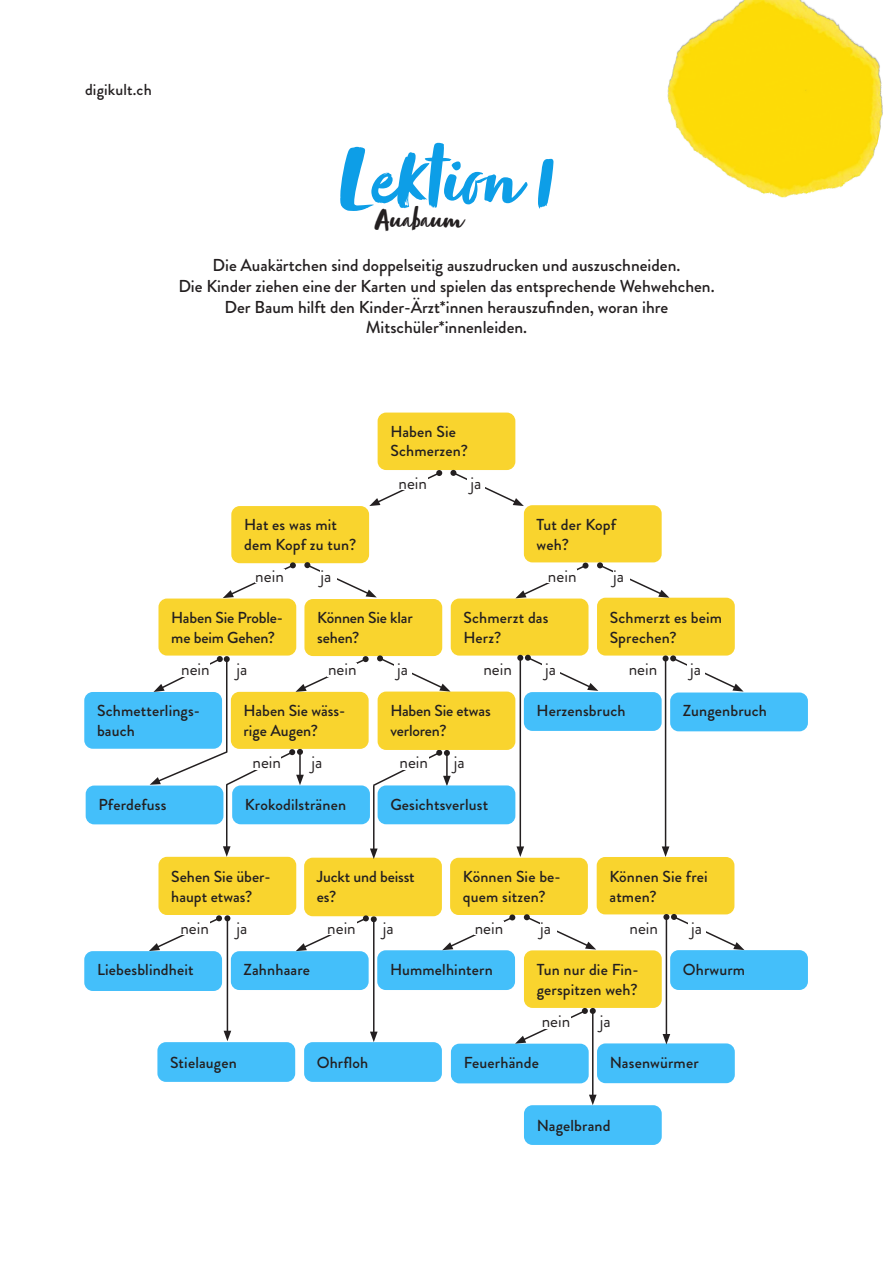
<style>
.page{position:relative;width:893px;height:1263px;background:#fff}
.page>*{position:absolute;margin:0;border:0;box-sizing:border-box;transform-origin:0 0}
.t1{font:90px "Zooja Pro";color:#0d9ee7}
.t2{font:30px "Zooja Pro";color:#231f20}
.t3{font:500 17.25px/20.7px "Brandon Grotesque";color:#231f20;text-align:center}
.t4{font:17.25px "Brandon Grotesque";color:#231f20}
.t5{font:500 15.9px/19.5px "Brandon Grotesque";letter-spacing:.01em;color:#231f20}
.t6{font:500 15.9px/19.5px "Brandon Grotesque";letter-spacing:-.01em;color:#231f20}
</style>
<div class="page">
<img style="left:667px;top:0;width:216px;height:198px">
<div style="left:378px;top:413px;width:137px;height:57px;background:#f9d42e;border-radius:9px"></div>
<div style="left:524px;top:505px;width:138px;height:57px;background:#f9d42e;border-radius:9px"></div>
<div style="left:231px;top:506px;width:138px;height:57px;background:#f9d42e;border-radius:9px"></div>
<div style="left:158px;top:598px;width:138px;height:57px;background:#f9d42e;border-radius:9px"></div>
<div style="left:451px;top:598px;width:137px;height:58px;background:#f9d42e;border-radius:9px"></div>
<div style="left:524px;top:692px;width:138px;height:39px;background:#44bffa;border-radius:9px"></div>
<div style="left:597px;top:598px;width:138px;height:57px;background:#f9d42e;border-radius:9px"></div>
<div style="left:670px;top:692px;width:138px;height:39px;background:#44bffa;border-radius:9px"></div>
<svg style="left:597px;top:562px;width:72px;height:36px"></svg>
<svg style="left:516px;top:563px;width:72px;height:35px"></svg>
<div style="left:547px;top:569px;width:30px;height:14px;background:#fff"></div>
<div style="left:613px;top:569px;width:16px;height:15px;background:#fff"></div>
<hr style="left:665px;top:658px;width:1px;height:191px;background:#231f20">
<svg style="left:662px;top:846px;width:7px;height:11px"></svg>
<hr style="left:373px;top:919px;width:1px;height:115px;background:#231f20">
<svg style="left:370px;top:1031px;width:8px;height:11px"></svg>
<svg style="left:373px;top:750px;width:78px;height:37px"></svg>
<div style="left:378px;top:785px;width:137px;height:39px;background:#44bffa;border-radius:9px"></div>
<div style="left:304px;top:599px;width:138px;height:57px;background:#f9d42e;border-radius:9px"></div>
<div style="left:378px;top:691px;width:137px;height:59px;background:#f9d42e;border-radius:9px"></div>
<div style="left:304px;top:858px;width:138px;height:58px;background:#f9d42e;border-radius:9px"></div>
<div style="left:231px;top:951px;width:138px;height:39px;background:#44bffa;border-radius:9px"></div>
<div style="left:231px;top:692px;width:138px;height:57px;background:#f9d42e;border-radius:9px"></div>
<div style="left:232px;top:785px;width:138px;height:39px;background:#44bffa;border-radius:9px"></div>
<div style="left:158px;top:857px;width:138px;height:58px;background:#f9d42e;border-radius:9px"></div>
<div style="left:157px;top:1042px;width:138px;height:40px;background:#44bffa;border-radius:9px"></div>
<div style="left:84px;top:951px;width:138px;height:40px;background:#44bffa;border-radius:9px"></div>
<hr style="left:226px;top:659px;width:1px;height:93px;background:#231f20">
<svg style="left:153px;top:656px;width:77px;height:36px"></svg>
<hr style="left:373px;top:785px;width:1px;height:66px;background:#231f20">
<svg style="left:370px;top:848px;width:8px;height:11px"></svg>
<div style="left:400px;top:755px;width:28px;height:15px;background:#fff"></div>
<svg style="left:369px;top:470px;width:73px;height:36px"></svg>
<svg style="left:450px;top:470px;width:74px;height:36px"></svg>
<div style="left:468px;top:476px;width:17px;height:13px;background:#fff"></div>
<div style="left:399px;top:475px;width:28px;height:15px;background:#fff"></div>
<svg style="left:663px;top:655px;width:80px;height:36px"></svg>
<div style="left:687px;top:662px;width:17px;height:14px;background:#fff"></div>
<hr style="left:520px;top:658px;width:1px;height:191px;background:#231f20">
<svg style="left:516px;top:846px;width:8px;height:11px"></svg>
<svg style="left:517px;top:655px;width:81px;height:36px"></svg>
<div style="left:542px;top:662px;width:17px;height:13px;background:#fff"></div>
<div style="left:597px;top:857px;width:137px;height:57px;background:#f9d42e;border-radius:9px"></div>
<div style="left:597px;top:1043px;width:138px;height:40px;background:#44bffa;border-radius:9px"></div>
<div style="left:670px;top:950px;width:138px;height:40px;background:#44bffa;border-radius:9px"></div>
<div style="left:450px;top:858px;width:138px;height:57px;background:#f9d42e;border-radius:9px"></div>
<div style="left:377px;top:950px;width:138px;height:40px;background:#44bffa;border-radius:9px"></div>
<div style="left:524px;top:950px;width:138px;height:58px;background:#f9d42e;border-radius:9px"></div>
<div style="left:524px;top:1105px;width:138px;height:40px;background:#44bffa;border-radius:9px"></div>
<div style="left:451px;top:1044px;width:138px;height:39px;background:#44bffa;border-radius:9px"></div>
<hr style="left:592px;top:1011px;width:1px;height:86px;background:#231f20">
<svg style="left:515px;top:1008px;width:81px;height:36px"></svg>
<svg style="left:589px;top:1095px;width:8px;height:10px"></svg>
<hr style="left:666px;top:917px;width:1px;height:119px;background:#231f20">
<svg style="left:663px;top:1034px;width:7px;height:10px"></svg>
<svg style="left:663px;top:914px;width:81px;height:36px"></svg>
<div style="left:688px;top:921px;width:17px;height:13px;background:#fff"></div>
<svg style="left:442px;top:914px;width:73px;height:36px"></svg>
<svg style="left:524px;top:914px;width:72px;height:35px"></svg>
<div style="left:474px;top:921px;width:30px;height:14px;background:#fff"></div>
<div style="left:540px;top:921px;width:16px;height:14px;background:#fff"></div>
<div style="left:542px;top:1014px;width:29px;height:15px;background:#fff"></div>
<svg style="left:223px;top:562px;width:73px;height:36px"></svg>
<svg style="left:304px;top:562px;width:73px;height:35px"></svg>
<div style="left:255px;top:569px;width:30px;height:14px;background:#fff"></div>
<div style="left:321px;top:569px;width:16px;height:14px;background:#fff"></div>
<svg style="left:377px;top:655px;width:73px;height:36px"></svg>
<div style="left:394px;top:662px;width:17px;height:14px;background:#fff"></div>
<div style="left:304px;top:1042px;width:138px;height:40px;background:#44bffa;border-radius:9px"></div>
<svg style="left:296px;top:915px;width:81px;height:36px"></svg>
<div style="left:327px;top:921px;width:30px;height:14px;background:#fff"></div>
<div style="left:84px;top:692px;width:138px;height:57px;background:#44bffa;border-radius:9px"></div>
<svg style="left:295px;top:656px;width:74px;height:36px"></svg>
<div style="left:327px;top:663px;width:30px;height:13px;background:#fff"></div>
<hr style="left:226px;top:785px;width:1px;height:64px;background:#231f20">
<svg style="left:223px;top:846px;width:8px;height:11px"></svg>
<hr style="left:227px;top:918px;width:1px;height:115px;background:#231f20">
<svg style="left:224px;top:1031px;width:7px;height:10px"></svg>
<svg style="left:149px;top:915px;width:81px;height:36px"></svg>
<div style="left:180px;top:921px;width:30px;height:14px;background:#fff"></div>
<div style="left:86px;top:785px;width:137px;height:39px;background:#44bffa;border-radius:9px"></div>
<svg style="left:150px;top:749px;width:154px;height:38px"></svg>
<p class="t5" style="left:85px;top:80px;width:68px">digikult.ch</p>
<h1 class="t1" style="left:337px;top:125px;width:220px">Lektion 1</h1>
<h2 class="t2" style="left:375px;top:201px;width:86px">Auabaum</h2>
<p class="t3" style="left:178px;top:255px;width:538px">Die Auakärtchen sind doppelseitig auszudrucken und auszuschneiden.<br>Die Kinder ziehen eine der Karten und spielen das entsprechende Wehwehchen.<br>Der Baum hilft den Kinder-Ärzt*innen herauszufinden, woran ihre Mitschüler*innenleiden.</p>
<p class="t5" style="left:390px;top:422px;width:79px">Haben Sie<br>Schmerzen?</p>
<p class="t5" style="left:244px;top:515px;width:114px">Hat es was mit dem Kopf zu tun?</p>
<p class="t4" style="left:255px;top:564px;width:30px">nein</p>
<p class="t4" style="left:321px;top:564px;width:12px">ja</p>
<p class="t4" style="left:399px;top:471px;width:30px">nein</p>
<p class="t4" style="left:471px;top:471px;width:12px">ja</p>
<p class="t5" style="left:537px;top:515px;width:81px">Tut der Kopf weh?</p>
<p class="t4" style="left:548px;top:564px;width:30px">nein</p>
<p class="t4" style="left:613px;top:564px;width:12px">ja</p>
<p class="t6" style="left:171px;top:608px;width:113px">Haben Sie Proble&shy;me beim Gehen?</p>
<p class="t5" style="left:463px;top:608px;width:87px">Schmerzt das<br>Herz?</p>
<p class="t6" style="left:317px;top:608px;width:97px">Können Sie klar sehen?</p>
<p class="t5" style="left:610px;top:608px;width:114px">Schmerzt es beim<br>Sprechen?</p>
<p class="t4" style="left:181px;top:657px;width:30px">nein</p>
<p class="t4" style="left:236px;top:657px;width:12px">ja</p>
<p class="t4" style="left:328px;top:657px;width:30px">nein</p>
<p class="t4" style="left:397px;top:657px;width:12px">ja</p>
<p class="t4" style="left:483px;top:657px;width:30px">nein</p>
<p class="t4" style="left:545px;top:657px;width:12px">ja</p>
<p class="t4" style="left:690px;top:657px;width:12px">ja</p>
<p class="t4" style="left:629px;top:657px;width:30px">nein</p>
<p class="t5" style="left:97px;top:701px;width:105px">Schmetterlings&shy;bauch</p>
<p class="t5" style="left:98px;top:795px;width:70px">Pferdefuss</p>
<p class="t5" style="left:244px;top:701px;width:103px">Haben Sie wäss&shy;rige Augen?</p>
<p class="t6" style="left:390px;top:701px;width:102px">Haben Sie etwas verloren?</p>
<p class="t4" style="left:252px;top:750px;width:30px">nein</p>
<p class="t4" style="left:454px;top:750px;width:12px">ja</p>
<p class="t5" style="left:390px;top:795px;width:99px">Gesichtsverlust</p>
<p class="t4" style="left:312px;top:750px;width:12px">ja</p>
<p class="t4" style="left:400px;top:750px;width:30px">nein</p>
<p class="t5" style="left:245px;top:795px;width:103px">Krokodilstränen</p>
<p class="t5" style="left:537px;top:701px;width:90px">Herzensbruch</p>
<p class="t5" style="left:683px;top:701px;width:86px">Zungenbruch</p>
<p class="t5" style="left:171px;top:867px;width:101px">Sehen Sie über&shy;haupt etwas?</p>
<p class="t4" style="left:180px;top:916px;width:30px">nein</p>
<p class="t4" style="left:236px;top:916px;width:12px">ja</p>
<p class="t6" style="left:317px;top:867px;width:99px">Juckt und beisst es?</p>
<p class="t4" style="left:327px;top:916px;width:30px">nein</p>
<p class="t4" style="left:383px;top:916px;width:12px">ja</p>
<p class="t5" style="left:463px;top:867px;width:99px">Können Sie be&shy;quem sitzen?</p>
<p class="t5" style="left:609px;top:867px;width:100px">Können Sie frei atmen?</p>
<p class="t4" style="left:475px;top:916px;width:30px">nein</p>
<p class="t4" style="left:540px;top:916px;width:12px">ja</p>
<p class="t4" style="left:630px;top:916px;width:30px">nein</p>
<p class="t4" style="left:691px;top:916px;width:12px">ja</p>
<p class="t5" style="left:97px;top:960px;width:98px">Liebesblindheit</p>
<p class="t5" style="left:244px;top:960px;width:68px">Zahnhaare</p>
<p class="t5" style="left:170px;top:1053px;width:68px">Stielaugen</p>
<p class="t5" style="left:317px;top:1053px;width:53px">Ohrfloh</p>
<p class="t5" style="left:390px;top:960px;width:104px">Hummelhintern</p>
<p class="t5" style="left:537px;top:960px;width:104px">Tun nur die Fin&shy;gerspitzen weh?</p>
<p class="t4" style="left:542px;top:1009px;width:30px">nein</p>
<p class="t4" style="left:600px;top:1009px;width:12px">ja</p>
<p class="t5" style="left:683px;top:960px;width:64px">Ohrwurm</p>
<p class="t5" style="left:464px;top:1053px;width:77px">Feuerhände</p>
<p class="t5" style="left:610px;top:1053px;width:90px">Nasenwürmer</p>
<p class="t5" style="left:537px;top:1115px;width:75px">Nagelbrand</p>
</div>
